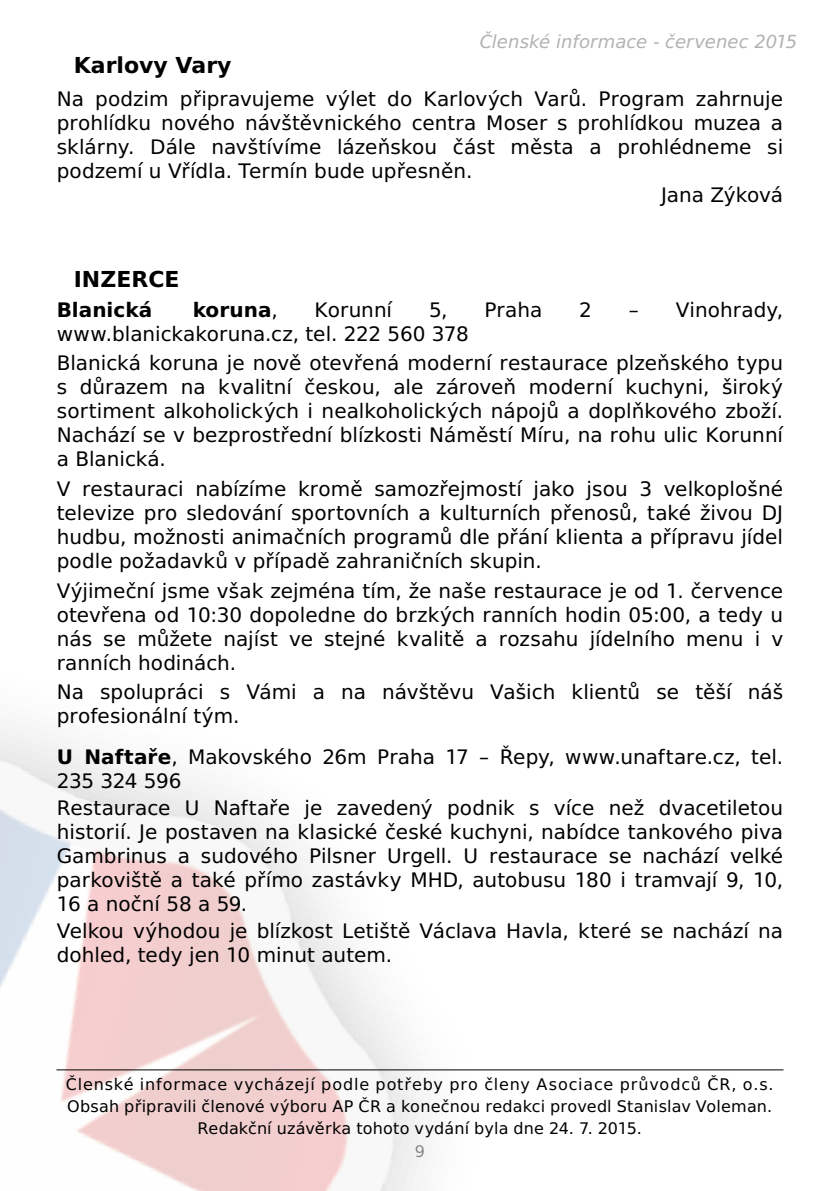
<style>
.page{position:relative;width:840px;height:1191px;background:#fff}
.page>*{position:absolute;margin:0;border:0;box-sizing:border-box;transform-origin:0 0}
.nadpis{font:700 22px "BB Alpha Sans";color:#000}
.článek{font:20px/24px "BB Alpha Sans";color:#000;text-align:justify}
.článek-2{font:700 20px "BB Alpha Sans";color:#000}
.t1{font:italic 18px "BB Alpha Sans";color:#b3b2b2}
.t2{font:16px/22px "BB Alpha Sans";letter-spacing:.015em;color:#000;text-align:center}
.t3{font:16px "BB Alpha Sans";color:#878787}
.s1{font-weight:400}
.s2{font-weight:700}
</style>
<div class="page">
<img style="left:0;top:726px;width:472px;height:465px">
<hr style="left:56px;top:1069px;width:727px;height:1px;background:#000">
<p class="t1" style="left:479px;top:29px;width:319px">Členské informace - červenec 2015</p>
<p class="nadpis" style="left:74px;top:49px;width:159px">Karlovy Vary</p>
<p class="článek" style="left:57px;top:87px;width:727px">Na podzim připravujeme výlet do Karlových Varů. Program zahrnuje prohlídku nového návštěvnického centra Moser s prohlídkou muzea a sklárny. Dále navštívíme lázeňskou část města a prohlédneme si podzemí u Vřídla. Termín bude upřesněn.</p>
<p class="článek" style="left:660px;top:183px;width:123px">Jana Zýková</p>
<p class="nadpis" style="left:74px;top:262px;width:107px">INZERCE</p>
<p class="článek-2" style="left:57px;top:294px;width:97px">Blanická</p>
<p class="článek-2" style="left:192px;top:294px;width:86px">koruna<span class="s1">,</span></p>
<p class="článek" style="left:314px;top:298px;width:79px">Korunní</p>
<p class="článek" style="left:429px;top:298px;width:20px">5,</p>
<p class="článek" style="left:484px;top:298px;width:59px">Praha</p>
<p class="článek" style="left:579px;top:298px;width:14px">2</p>
<p class="článek" style="left:628px;top:298px;width:156px">– Vinohrady,</p>
<p class="článek" style="left:57px;top:322px;width:413px">www.blanickakoruna.cz, tel. 222 560 378</p>
<p class="článek" style="left:57px;top:351px;width:727px">Blanická koruna je nově otevřená moderní restaurace plzeňského typu s důrazem na kvalitní českou, ale zároveň moderní kuchyni, široký sortiment alkoholických i nealkoholických nápojů a doplňkového zboží.<br>Nachází se v bezprostřední blízkosti Náměstí Míru, na rohu ulic Korunní a Blanická.</p>
<p class="článek" style="left:57px;top:477px;width:727px">V restauraci nabízíme kromě samozřejmostí jako jsou 3 velkoplošné televize pro sledování sportovních a kulturních přenosů, také živou DJ hudbu, možnosti animačních programů dle přání klienta a přípravu jídel podle požadavků v případě zahraničních skupin.</p>
<p class="článek" style="left:57px;top:579px;width:727px">Výjimeční jsme však zejména tím, že naše restaurace je od 1. července otevřena od 10:30 dopoledne do brzkých ranních hodin 05:00, a tedy u nás se můžete najíst ve stejné kvalitě a rozsahu jídelního menu i v ranních hodinách.</p>
<p class="článek" style="left:57px;top:680px;width:727px">Na spolupráci s Vámi a na návštěvu Vašich klientů se těší náš profesionální tým.</p>
<p class="článek" style="left:57px;top:745px;width:727px"><span class="s2">U Naftaře</span>, Makovského 26m Praha 17 – Řepy, www.unaftare.cz, tel.<br>235 324 596</p>
<p class="článek" style="left:57px;top:796px;width:727px">Restaurace U Naftaře je zavedený podnik s více než dvacetiletou historií. Je postaven na klasické české kuchyni, nabídce tankového piva Gambrinus a sudového Pilsner Urgell. U restaurace se nachází velké parkoviště a také přímo zastávky MHD, autobusu 180 i tramvají 9, 10, 16 a noční 58 a 59.</p>
<p class="článek" style="left:57px;top:919px;width:727px">Velkou výhodou je blízkost Letiště Václava Havla, které se nachází na dohled, tedy jen 10 minut autem.</p>
<p class="t2" style="left:66px;top:1073px;width:709px">Členské informace vycházejí podle potřeby pro členy Asociace průvodců ČR, o.s.<br>Obsah připravili členové výboru AP ČR a konečnou redakci provedl Stanislav Voleman.<br>Redakční uzávěrka tohoto vydání byla dne 24. 7. 2015.</p>
<p class="t3" style="left:414px;top:1140px;width:12px">9</p>
</div>
